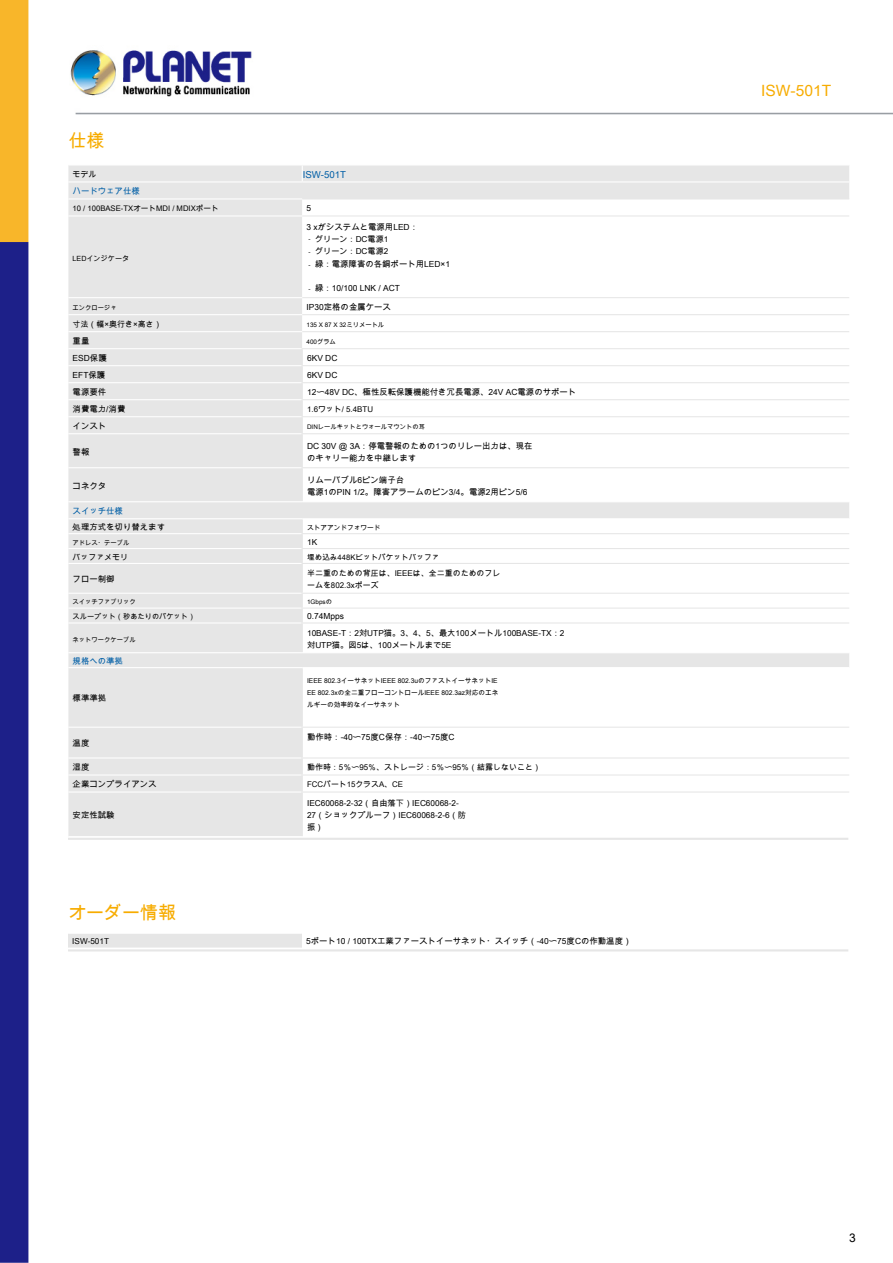
<style>
.page{position:relative;width:893px;height:1263px;background:#fff}
.page>*{position:absolute;margin:0;border:0;box-sizing:border-box;transform-origin:0 0}
.t1{font:18px "Arial Unicode MS";color:#f7ac00}
.t2{font:15.6px "Arial Unicode MS";color:#f7ac00}
.t3{font:12px "Arial Unicode MS";color:#000}
.t4{font:9.6px "Arial Unicode MS";color:#005ea6}
.t5{font:8.4px/12px "Arial Unicode MS";color:#000}
.t6{font:8.4px "Arial Unicode MS";color:#005ea6}
.t7{font:8.25px/12px "Arial Unicode MS";color:#000}
.t8{font:8.1px "Arial Unicode MS";color:#000}
.t9{font:7.95px/12px "Arial Unicode MS";color:#000}
.t10{font:7.8px "Arial Unicode MS";color:#000}
.t11{font:7.65px "Arial Unicode MS";color:#000}
.t12{font:7.2px "Arial Unicode MS";color:#000}
.t13{font:7.05px "Arial Unicode MS";color:#000}
.t14{font:6.75px "Arial Unicode MS";color:#000}
.t15{font:6.6px/12px "Arial Unicode MS";color:#000;text-align:justify}
.t16{font:6.3px "Arial Unicode MS";color:#000}
.s1{font-size:6.3px}
</style>
<div class="page">
<img style="left:0;top:0;width:893px;height:1263px">
<div style="left:68px;top:165px;width:781px;height:671px;background:#e6e6e6"></div>
<svg style="left:302px;top:199px;width:547px;height:132px"></svg>
<svg style="left:302px;top:332px;width:547px;height:505px"></svg>
<svg style="left:68px;top:502px;width:781px;height:165px"></svg>
<svg style="left:302px;top:165px;width:1px;height:16px"></svg>
<hr style="left:68px;top:198px;width:234px;height:1px;background:#fff">
<hr style="left:68px;top:215px;width:234px;height:1px;background:#fff">
<hr style="left:68px;top:297px;width:234px;height:1px;background:#fff">
<hr style="left:68px;top:314px;width:234px;height:1px;background:#fff">
<hr style="left:302px;top:198px;width:547px;height:1px;background:#e6e6e6">
<hr style="left:302px;top:215px;width:547px;height:1px;background:#e6e6e6">
<hr style="left:302px;top:297px;width:547px;height:1px;background:#e6e6e6">
<hr style="left:302px;top:314px;width:547px;height:1px;background:#e6e6e6">
<hr style="left:68px;top:164px;width:234px;height:1px;background:#fff">
<hr style="left:302px;top:164px;width:547px;height:1px;background:#fff">
<hr style="left:68px;top:181px;width:234px;height:1px;background:#fff">
<hr style="left:302px;top:181px;width:547px;height:1px;background:#fff">
<hr style="left:68px;top:331px;width:234px;height:1px;background:#fff">
<hr style="left:68px;top:348px;width:234px;height:1px;background:#fff">
<hr style="left:68px;top:365px;width:234px;height:1px;background:#fff">
<hr style="left:68px;top:382px;width:234px;height:1px;background:#fff">
<hr style="left:68px;top:399px;width:234px;height:1px;background:#fff">
<hr style="left:302px;top:348px;width:547px;height:1px;background:#e6e6e6">
<hr style="left:302px;top:365px;width:547px;height:1px;background:#e6e6e6">
<hr style="left:302px;top:382px;width:547px;height:1px;background:#e6e6e6">
<hr style="left:68px;top:416px;width:234px;height:1px;background:#fff">
<hr style="left:68px;top:433px;width:234px;height:1px;background:#fff">
<hr style="left:68px;top:467px;width:234px;height:1px;background:#fff">
<hr style="left:68px;top:533px;width:234px;height:1px;background:#fff">
<hr style="left:68px;top:548px;width:234px;height:1px;background:#fff">
<hr style="left:68px;top:563px;width:234px;height:1px;background:#fff">
<hr style="left:68px;top:593px;width:234px;height:1px;background:#fff">
<hr style="left:68px;top:607px;width:234px;height:2px;background:#fff">
<hr style="left:68px;top:622px;width:234px;height:1px;background:#fff">
<hr style="left:68px;top:727px;width:234px;height:1px;background:#fff">
<hr style="left:68px;top:757px;width:234px;height:1px;background:#fff">
<hr style="left:68px;top:774px;width:234px;height:1px;background:#fff">
<hr style="left:68px;top:791px;width:234px;height:1px;background:#fff">
<hr style="left:68px;top:836px;width:235px;height:1px;background:#fff">
<svg style="left:302px;top:349px;width:1px;height:84px"></svg>
<hr style="left:302px;top:434px;width:1px;height:33px;background:#e6e6e6">
<hr style="left:302px;top:468px;width:1px;height:33px;background:#e6e6e6">
<hr style="left:302px;top:399px;width:547px;height:1px;background:#e6e6e6">
<hr style="left:302px;top:416px;width:547px;height:1px;background:#e6e6e6">
<hr style="left:302px;top:433px;width:547px;height:1px;background:#e6e6e6">
<hr style="left:302px;top:467px;width:547px;height:1px;background:#e6e6e6">
<hr style="left:302px;top:533px;width:547px;height:1px;background:#e6e6e6">
<hr style="left:302px;top:548px;width:547px;height:1px;background:#e6e6e6">
<hr style="left:302px;top:563px;width:547px;height:1px;background:#e6e6e6">
<hr style="left:302px;top:593px;width:547px;height:1px;background:#e6e6e6">
<hr style="left:68px;top:501px;width:234px;height:1px;background:#fff">
<hr style="left:302px;top:501px;width:547px;height:1px;background:#fff">
<hr style="left:68px;top:518px;width:234px;height:1px;background:#fff">
<hr style="left:302px;top:518px;width:547px;height:1px;background:#fff">
<svg style="left:302px;top:519px;width:1px;height:133px"></svg>
<hr style="left:302px;top:668px;width:1px;height:59px;background:#e6e6e6">
<svg style="left:302px;top:728px;width:1px;height:63px"></svg>
<hr style="left:302px;top:792px;width:1px;height:44px;background:#e6e6e6">
<hr style="left:302px;top:607px;width:547px;height:2px;background:#e6e6e6">
<hr style="left:302px;top:622px;width:547px;height:1px;background:#e6e6e6">
<hr style="left:302px;top:727px;width:547px;height:1px;background:#e6e6e6">
<hr style="left:302px;top:757px;width:547px;height:1px;background:#e6e6e6">
<hr style="left:302px;top:774px;width:547px;height:1px;background:#e6e6e6">
<hr style="left:302px;top:791px;width:547px;height:1px;background:#e6e6e6">
<hr style="left:302px;top:331px;width:547px;height:1px;background:#e6e6e6">
<hr style="left:68px;top:652px;width:234px;height:1px;background:#fff">
<hr style="left:302px;top:652px;width:547px;height:1px;background:#fff">
<hr style="left:68px;top:667px;width:234px;height:1px;background:#fff">
<hr style="left:302px;top:667px;width:547px;height:1px;background:#fff">
<hr style="left:68px;top:838px;width:780px;height:2px;background:#e6e6e6">
<hr style="left:68px;top:949px;width:780px;height:2px;background:#e6e6e6">
<div style="left:68px;top:933px;width:234px;height:15px;background:#e6e6e6"></div>
<div style="left:302px;top:933px;width:547px;height:15px;background:#fff"></div>
<hr style="left:68px;top:933px;width:234px;height:1px;background:#fff">
<hr style="left:68px;top:947px;width:234px;height:2px;background:#fff">
<h1 class="t1" style="left:68px;top:128px;width:38px">仕様</h1>
<p class="t9" style="left:73px;top:168px;width:25px">モデル</p>
<p class="t4" style="left:303px;top:168px;width:45px">ISW-501T</p>
<p class="t6" style="left:73px;top:185px;width:69px">ハードウェア仕様</p>
<p class="t11" style="left:73px;top:203px;width:148px">10 / 100BASE-TXオートMDI / MDIXポート</p>
<p class="t5" style="left:307px;top:202px;width:6px">5</p>
<p class="t13" style="left:73px;top:253px;width:58px">LEDインジケータ</p>
<p class="t5" style="left:307px;top:220px;width:113px">3 xがシステムと電源用LED：</p>
<p class="t8" style="left:309px;top:233px;width:81px"><span class="s1">-</span> グリーン：DC電源1</p>
<p class="t8" style="left:309px;top:246px;width:81px"><span class="s1">-</span> グリーン：DC電源2</p>
<p class="t5" style="left:309px;top:258px;width:143px"><span class="s1">-</span> 緑：電源障害の各銅ポート用LED×1</p>
<p class="t5" style="left:309px;top:282px;width:93px"><span class="s1">-</span> 緑：10/100 LNK / ACT</p>
<p class="t16" style="left:73px;top:303px;width:46px">エンクロージャ</p>
<p class="t5" style="left:307px;top:301px;width:86px">IP30定格の金属ケース</p>
<p class="t9" style="left:73px;top:318px;width:91px">寸法（幅×奥行き×高さ）</p>
<p class="t16" style="left:307px;top:320px;width:79px">135 X 87 X 32ミリメートル</p>
<p class="t5" style="left:73px;top:335px;width:18px">重量</p>
<p class="t16" style="left:307px;top:337px;width:31px">400グラム</p>
<p class="t5" style="left:73px;top:352px;width:36px">ESD保護</p>
<p class="t5" style="left:307px;top:352px;width:32px">6KV DC</p>
<p class="t5" style="left:73px;top:369px;width:34px">EFT保護</p>
<p class="t5" style="left:307px;top:369px;width:32px">6KV DC</p>
<p class="t5" style="left:73px;top:386px;width:35px">電源要件</p>
<p class="t5" style="left:307px;top:386px;width:271px">12〜48V DC、極性反転保護機能付き冗長電源、24V AC電源のサポート</p>
<p class="t5" style="left:73px;top:403px;width:54px">消費電力/消費</p>
<p class="t9" style="left:307px;top:403px;width:67px">1.6ワット/ 5.4BTU</p>
<p class="t5" style="left:73px;top:420px;width:35px">インスト</p>
<p class="t16" style="left:307px;top:422px;width:119px">DINレールキットとウォールマウントの耳</p>
<p class="t5" style="left:73px;top:445px;width:18px">警報</p>
<p class="t5" style="left:307px;top:439px;width:227px">DC 30V @ 3A：停電警報のための1つのリレー出力は、現在のキャリー能力を中継します</p>
<p class="t5" style="left:73px;top:479px;width:35px">コネクタ</p>
<p class="t5" style="left:307px;top:473px;width:222px">リムーバブル6ピン端子台<br>電源1のPIN 1/2。障害アラームのピン3/4。電源2用ピン5/6</p>
<p class="t6" style="left:73px;top:505px;width:52px">スイッチ仕様</p>
<p class="t5" style="left:73px;top:521px;width:94px">処理方式を切り替えます</p>
<p class="t14" style="left:307px;top:523px;width:75px">ストアアンドフォワード</p>
<p class="t16" style="left:73px;top:538px;width:58px">アドレス・テーブル</p>
<p class="t7" style="left:307px;top:536px;width:12px">1K</p>
<p class="t9" style="left:73px;top:551px;width:57px">バッファメモリ</p>
<p class="t11" style="left:307px;top:552px;width:134px">埋め込み448Kビットパケットバッファ</p>
<p class="t5" style="left:73px;top:573px;width:44px">フロー制御</p>
<p class="t9" style="left:307px;top:567px;width:195px">半二重のための背圧は、IEEEは、全二重のためのフレームを802.3xポーズ</p>
<p class="t16" style="left:73px;top:598px;width:65px">スイッチファブリック</p>
<p class="t16" style="left:307px;top:598px;width:27px">1Gbpsの</p>
<p class="t12" style="left:73px;top:612px;width:124px">スループット（秒あたりのパケット）</p>
<p class="t5" style="left:307px;top:610px;width:38px">0.74Mpps</p>
<p class="t16" style="left:73px;top:635px;width:65px">ネットワークケーブル</p>
<p class="t7" style="left:307px;top:626px;width:259px">10BASE-T：2対UTP猫。3、4、5、最大100メートル100BASE-TX：2対UTP猫。図5は、100メートルまで5E</p>
<p class="t6" style="left:73px;top:655px;width:52px">規格への準拠</p>
<p class="t5" style="left:73px;top:692px;width:35px">標準準拠</p>
<p class="t15" style="left:307px;top:674px;width:193px">IEEE 802.3イーサネットIEEE 802.3uのファストイーサネットIE EE 802.3xの全二重フローコントロールIEEE 802.3az対応のエネルギーの効率的なイーサネット</p>
<p class="t5" style="left:73px;top:737px;width:18px">温度</p>
<p class="t5" style="left:307px;top:731px;width:149px">動作時：-40〜75度C保存：-40〜75度C</p>
<p class="t5" style="left:73px;top:761px;width:18px">湿度</p>
<p class="t9" style="left:307px;top:761px;width:235px">動作時：5％〜95％、ストレージ：5％〜95％（結露しないこと）</p>
<p class="t5" style="left:73px;top:778px;width:86px">企業コンプライアンス</p>
<p class="t10" style="left:307px;top:779px;width:97px">FCCパート15クラスA、CE</p>
<p class="t5" style="left:73px;top:809px;width:44px">安定性試験</p>
<p class="t7" style="left:307px;top:797px;width:161px">IEC60068-2-32（自由落下）IEC60068-2-<br>27（ショックプルーフ）IEC60068-2-6（防振）</p>
<h1 class="t1" style="left:68px;top:899px;width:110px">オーダー情報</h1>
<p class="t8" style="left:72px;top:936px;width:38px">ISW-501T</p>
<p class="t5" style="left:306px;top:935px;width:327px">5ポート10 / 100TX工業ファーストイーサネット・スイッチ（-40〜75度Cの作動温度）</p>
<h2 class="t2" style="left:761px;top:80px;width:71px">ISW-501T</h2>
<h3 class="t3" style="left:849px;top:1229px;width:8px">3</h3>
</div>
